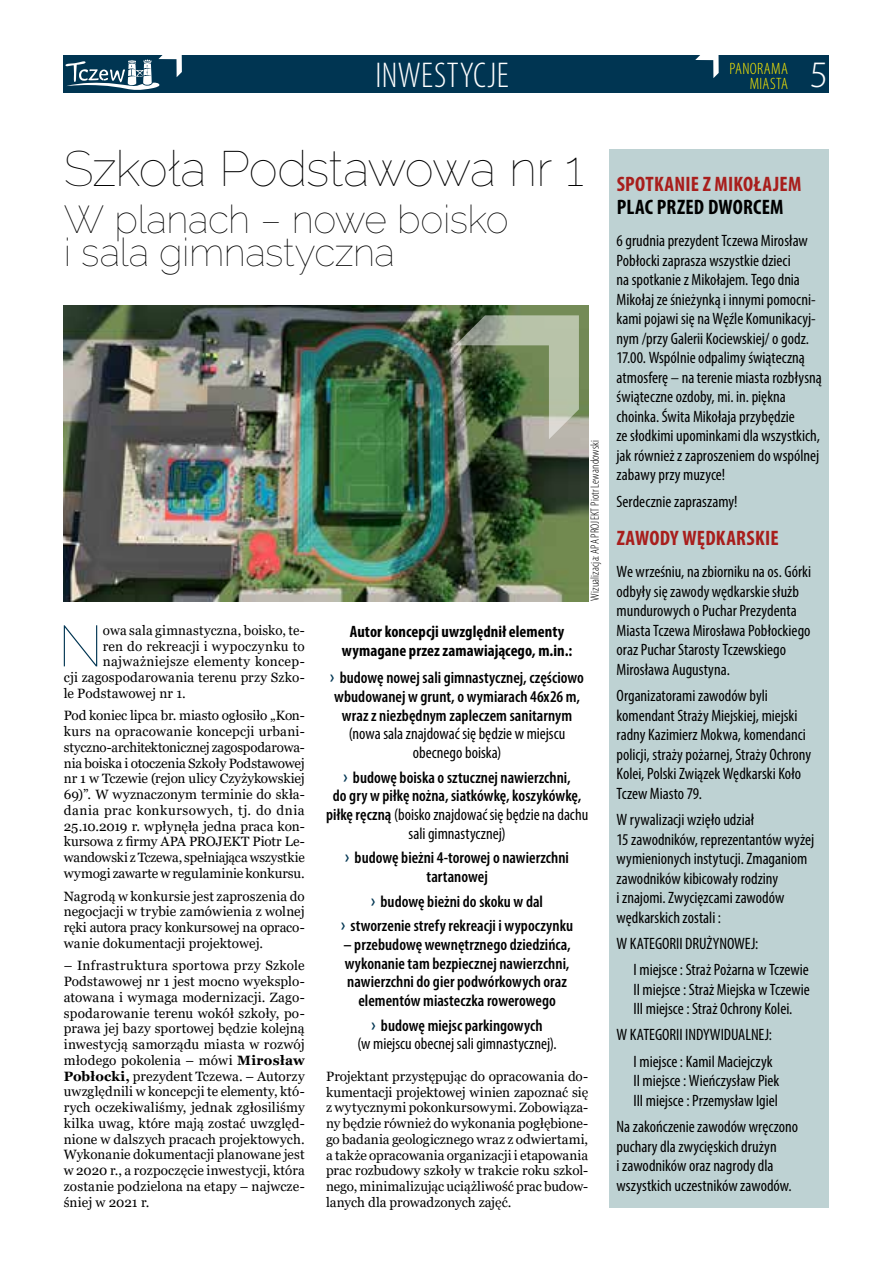
<style>
.page{position:relative;width:893px;height:1263px;background:#fff}
.page>*{position:absolute;margin:0;border:0;box-sizing:border-box;transform-origin:0 0}
.t1{font:100 57.9px "Raleway";color:#003552}
.t2{font:100 49.5px "Raleway";letter-spacing:-.02em;color:#000}
.t3{font:100 39px/33px "Raleway";letter-spacing:-.015em;color:#000}
.t4{font:300 37.5px "Myriad Pro";color:#fff}
.t5{font:300 condensed 36px "Myriad Pro";letter-spacing:.01em;color:#fff}
.t6{font:700 condensed 21px "Myriad Pro";letter-spacing:.01em;color:#a81e1c}
.t7{font:700 condensed 21px "Myriad Pro";letter-spacing:.01em;color:#000}
.t8{font:condensed 16.5px/19.5px "Myriad Pro";color:#000}
.t9{font:600 condensed 16.5px/18.8px "Myriad Pro";letter-spacing:.005em;color:#000;text-align:center}
.t10{font:700 condensed 16.5px/18.8px "Myriad Pro";letter-spacing:.005em;color:#000;text-align:center}
.t11{font:300 condensed 16.5px/15px "Myriad Pro";letter-spacing:.02em;color:#ffed00;text-align:right}
.t12{font:13.5px/15.8px "Georgia";letter-spacing:.005em;color:#000;text-align:justify}
.t13{font:300 condensed 12px "Myriad Pro";letter-spacing:.01em;color:#000}
.s1{font-weight:700}
.s2{font-size:19.5px;color:#003552}
.s3{font-weight:400}
.s4{font-weight:600;font-size:19.5px;color:#003552}
.s5{font-weight:600}
</style>
<div class="page">
<div style="left:64px;top:56px;width:765px;height:37px;background:#003552"></div>
<svg style="left:65px;top:55px;width:117px;height:35px"></svg>
<svg style="left:695px;top:55px;width:24px;height:23px"></svg>
<div style="left:609px;top:149px;width:220px;height:1059px;background:#bed2d3"></div>
<img style="left:64px;top:306px;width:524px;height:295px">
<svg style="left:455px;top:315px;width:124px;height:124px;background:#7a8a6c"></svg>
<h3 class="t5" style="left:376px;top:54px;width:135px">INWESTYCJE</h3>
<p class="t11" style="left:730px;top:61px;width:60px">PANORAMA<br>MIASTA</p>
<h3 class="t4" style="left:810px;top:54px;width:20px">5</h3>
<h2 class="t2" style="left:64px;top:140px;width:522px">Szkoła Podstawowa nr 1</h2>
<h3 class="t3" style="left:64px;top:203px;width:447px">W planach – nowe boisko i sala gimnastyczna</h3>
<h1 class="t1" style="left:58px;top:612px;width:46px">N</h1>
<p class="t12" style="left:103px;top:623px;width:203px">owa sala gimnastyczna, boisko, te-</p>
<p class="t12" style="left:103px;top:638px;width:203px">ren do rekreacji i wypoczynku to</p>
<p class="t12" style="left:103px;top:654px;width:203px">najważniejsze elementy koncep-</p>
<p class="t12" style="left:64px;top:670px;width:242px">cji zagospodarowania terenu przy Szko-</p>
<p class="t12" style="left:64px;top:686px;width:124px">le Podstawowej nr 1.</p>
<p class="t12" style="left:64px;top:708px;width:242px">Pod koniec lipca br. miasto ogłosiło „Kon&shy;kurs na opracowanie koncepcji urbani&shy;styczno-architektonicznej zagospodarowa&shy;nia boiska i otoczenia Szkoły Podstawowej nr 1 w Tczewie (rejon ulicy Czyżykowskiej 69)”. W wyznaczonym terminie do skła&shy;dania prac konkursowych, tj. do dnia 25.10.2019 r. wpłynęła jedna praca kon&shy;kursowa z firmy APA PROJEKT Piotr Le&shy;wandowski z Tczewa, spełniająca wszystkie wymogi zawarte w regulaminie konkursu.</p>
<p class="t12" style="left:64px;top:888px;width:242px">Nagrodą w konkursie jest zaproszenia do negocjacji w trybie zamówienia z wolnej ręki autora pracy konkursowej na opraco&shy;wanie dokumentacji projektowej.</p>
<p class="t12" style="left:64px;top:958px;width:242px">– Infrastruktura sportowa przy Szkole Podstawowej nr 1 jest mocno wyeksplo&shy;atowana i wymaga modernizacji. Zago&shy;spodarowanie terenu wokół szkoły, po&shy;prawa jej bazy sportowej będzie kolejną inwestycją samorządu miasta w rozwój młodego pokolenia – mówi <span class="s1">Mirosław Pobłocki,</span> prezydent Tczewa. – Autorzy uwzględnili w koncepcji te elementy, któ&shy;rych oczekiwaliśmy, jednak zgłosiliśmy kilka uwag, które mają zostać uwzględ&shy;nione w dalszych pracach projektowych.<br>Wykonanie dokumentacji planowane jest w 2020 r., a rozpoczęcie inwestycji, która zostanie podzielona na etapy – najwcze&shy;śniej w 2021 r.</p>
<p class="t13" style="left:588px;top:601px;width:163px;rotate:-90deg">Wizualizacja: APA PROJEKT Piotr Lewandowski</p>
<p class="t10" style="left:342px;top:622px;width:232px">Autor koncepcji uwzględnił elementy wymagane przez zamawiającego, m.in.:</p>
<p class="t9" style="left:330px;top:668px;width:255px"><span class="s2">›</span> budowę nowej sali gimnastycznej, częściowo wbudowanej w grunt, o wymiarach 46x26 m, wraz z niezbędnym zapleczem sanitarnym</p>
<p class="t8" style="left:349px;top:724px;width:218px;line-height:18.8px;text-align:center">(nowa sala znajdować się będzie w miejscu obecnego boiska)</p>
<p class="t9" style="left:326px;top:767px;width:264px"><span class="s2">›</span> budowę boiska o sztucznej nawierzchni,<br>do gry w piłkę nożna, siatkówkę, koszykówkę, piłkę ręczną <span class="s3">(boisko znajdować się będzie na dachu sali gimnastycznej)</span></p>
<p class="t9" style="left:345px;top:848px;width:225px"><span class="s2">›</span> budowę bieżni 4-torowej o nawierzchni tartanowej</p>
<p class="t9" style="left:341px;top:888px;width:234px;line-height:24.5px"><span class="s2">›</span> budowę bieżni do skoku w dal<br><span class="s2">›</span> stworzenie strefy rekreacji i wypoczynku</p>
<p class="t9" style="left:343px;top:935px;width:229px">– przebudowę wewnętrznego dziedzińca, wykonanie tam bezpiecznej nawierzchni, nawierzchni do gier podwórkowych oraz elementów miasteczka rowerowego</p>
<p class="t8" style="left:357px;top:1015px;width:201px;line-height:18.8px;text-align:center"><span class="s4">›</span> <span class="s5">budowę miejsc parkingowych<br></span>(w miejscu obecnej sali gimnastycznej).</p>
<p class="t12" style="left:326px;top:1068px;width:264px">Projektant przystępując do opracowania do&shy;kumentacji projektowej winien zapoznać się z wytycznymi pokonkursowymi. Zobowiąza&shy;ny będzie również do wykonania pogłębione&shy;go badania geologicznego wraz z odwiertami, a także opracowania organizacji i etapowania prac rozbudowy szkoły w trakcie roku szkol&shy;nego, minimalizując uciążliwość prac budow&shy;lanych dla prowadzonych zajęć.</p>
<h3 class="t6" style="left:617px;top:171px;width:186px">SPOTKANIE Z MIKOŁAJEM</h3>
<h3 class="t7" style="left:617px;top:194px;width:168px">PLAC PRZED DWORCEM</h3>
<p class="t8" style="left:617px;top:231px;width:207px">6 grudnia prezydent Tczewa Mirosław Pobłocki zaprasza wszystkie dzieci<br>na spotkanie z Mikołajem. Tego dnia Mikołaj ze śnieżynką i innymi pomocni&shy;kami pojawi się na Węźle Komunikacyj&shy;nym /przy Galerii Kociewskiej/ o godz.<br>17.00. Wspólnie odpalimy świąteczną atmosferę – na terenie miasta rozbłysną świąteczne ozdoby, mi. in. piękna choinka. Świta Mikołaja przybędzie<br>ze słodkimi upominkami dla wszystkich, jak również z zaproszeniem do wspólnej zabawy przy muzyce!</p>
<p class="t8" style="left:617px;top:491px;width:122px">Serdecznie zapraszamy!</p>
<h3 class="t6" style="left:617px;top:525px;width:163px">ZAWODY WĘDKARSKIE</h3>
<p class="t8" style="left:617px;top:562px;width:196px">We wrześniu, na zbiorniku na os. Górki odbyły się zawody wędkarskie służb mundurowych o Puchar Prezydenta Miasta Tczewa Mirosława Pobłockiego oraz Puchar Starosty Tczewskiego Mirosława Augustyna.</p>
<p class="t8" style="left:617px;top:686px;width:196px">Organizatorami zawodów byli komendant Straży Miejskiej, miejski radny Kazimierz Mokwa, komendanci policji, straży pożarnej, Straży Ochrony Kolei, Polski Związek Wędkarski Koło Tczew Miasto 79.</p>
<p class="t8" style="left:617px;top:810px;width:199px">W rywalizacji wzięło udział<br>15 zawodników, reprezentantów wyżej wymienionych instytucji. Zmaganiom zawodników kibicowały rodziny<br>i znajomi. Zwycięzcami zawodów wędkarskich zostali :</p>
<p class="t8" style="left:634px;top:930px;width:177px;line-height:26.2px;text-indent:-17px">W KATEGORII DRUŻYNOWEJ:<br>I miejsce : Straż Pożarna w Tczewie</p>
<p class="t8" style="left:634px;top:979px;width:178px">II miejsce : Straż Miejska w Tczewie<br>III miejsce : Straż Ochrony Kolei.</p>
<p class="t8" style="left:617px;top:1022px;width:158px;line-height:26.2px;text-align:right">W KATEGORII INDYWIDUALNEJ:<br>I miejsce : Kamil Maciejczyk</p>
<p class="t8" style="left:634px;top:1071px;width:147px">II miejsce : Wieńczysław Piek<br>III miejsce : Przemysław Igiel</p>
<p class="t8" style="left:617px;top:1117px;width:183px">Na zakończenie zawodów wręczono puchary dla zwycięskich drużyn<br>i zawodników oraz nagrody dla wszystkich uczestników zawodów.</p>
</div>
